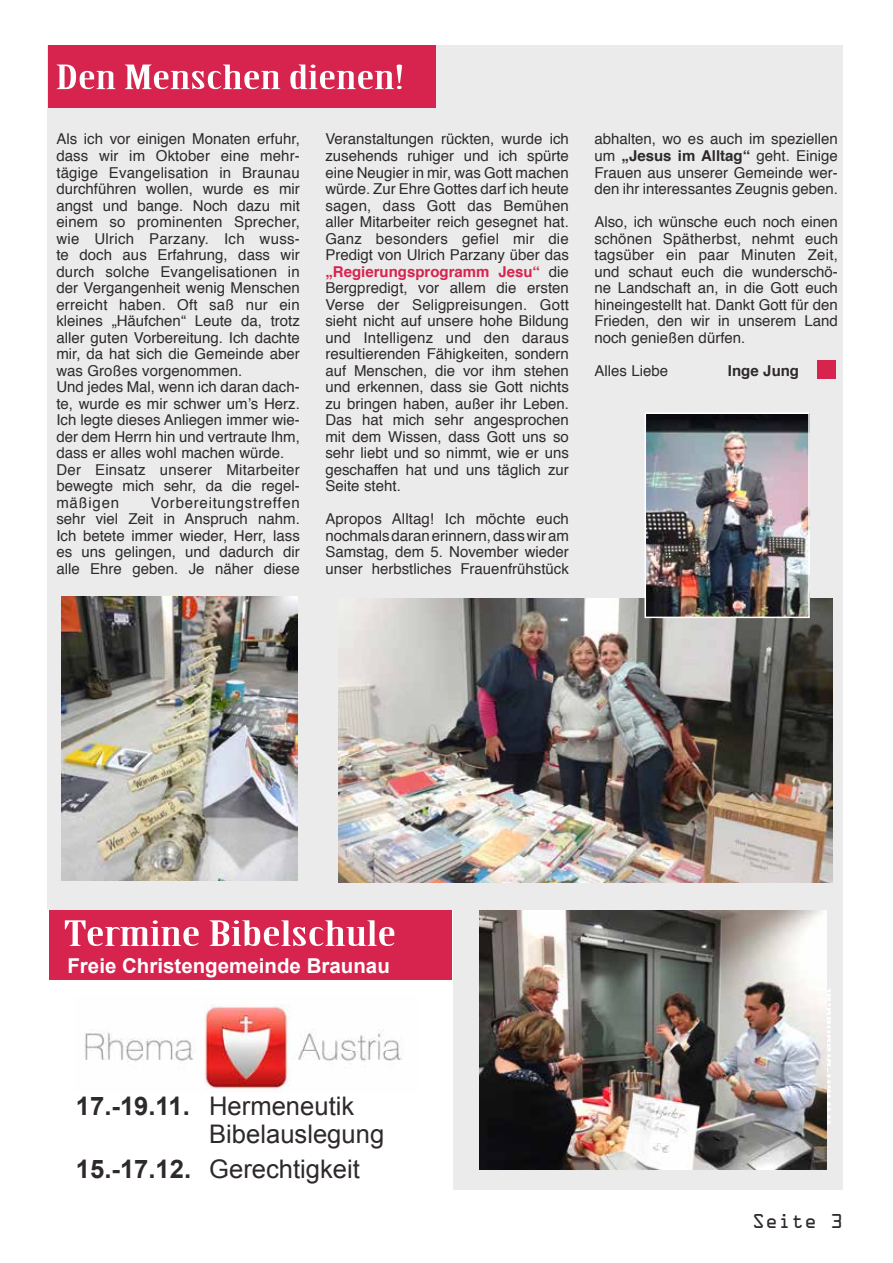
<style>
.page{position:relative;width:893px;height:1263px;background:#fff}
.page>*{position:absolute;margin:0;border:0;box-sizing:border-box;transform-origin:0 0}
.t1{font:34.2px "Birch Std";color:#fff;scale:2 1}
.t2{font:32.7px "Birch Std";color:#fff;scale:2 1}
.t3{font:25.65px/28.5px "Arial";color:#2e2a29}
.t4{font:700 20.55px "Arial";color:#fff}
.t5{font:700 18.3px "Calibri";color:#000}
.t6{font:18px "OCRA Std";color:#2e2a29}
.t7{font:15px/16.5px "Helvetica";color:#2e2a29;text-align:justify}
.t8{font:700 15px "Helvetica";color:#2e2a29}
.t9{font:700 13.8px "Calibri";letter-spacing:-.005em;color:#000}
.s1{font-weight:700;color:#d6244e}
.s2{font-weight:700}
.s3{font-style:italic}
</style>
<div class="page">
<div style="left:48px;top:45px;width:795px;height:1144px;background:#ebebec"></div>
<div style="left:48px;top:45px;width:388px;height:63px;background:#d6244e"></div>
<div style="left:817px;top:360px;width:18px;height:18px;background:#d6244e"></div>
<div style="left:35px;top:910px;width:418px;height:319px;background:#fff"></div>
<img style="left:85px;top:1003px;width:318px;height:89px">
<div style="left:49px;top:910px;width:402px;height:70px;background:#d6244e"></div>
<img style="left:479px;top:910px;width:347px;height:260px">
<img style="left:338px;top:598px;width:494px;height:284px">
<img style="left:62px;top:596px;width:235px;height:284px">
<img style="left:647px;top:415px;width:160px;height:200px">
<div style="left:644px;top:412px;width:166px;height:206px;border:2px solid #fff"></div>
<h2 class="t2" style="left:56px;top:59px;width:176px">Den Menschen dienen!</h2>
<p class="t7" style="left:56px;top:131px;width:245px;text-align:left">Als ich vor einigen Monaten erfuhr, dass wir im Oktober eine mehr&shy;tägige Evangelisation in Braunau durchführen wollen, wurde es mir angst und bange. Noch dazu mit einem so prominenten Sprecher, wie Ulrich Parzany. Ich wuss&shy;te doch aus Erfahrung, dass wir durch solche Evangelisationen in der Vergangenheit wenig Menschen erreicht haben. Oft saß nur ein kleines „Häufchen“ Leute da, trotz aller guten Vorbereitung. Ich dachte mir, da hat sich die Gemeinde aber was Großes vorgenommen.<br>Und jedes Mal, wenn ich daran dach&shy;te, wurde es mir schwer um’s Herz.<br>Ich legte dieses Anliegen immer wie&shy;der dem Herrn hin und vertraute Ihm, dass er alles wohl machen würde.<br>Der Einsatz unserer Mitarbeiter bewegte mich sehr, da die regel&shy;mäßigen</p>
<p class="t7" style="left:56px;top:494px;width:245px;text-indent:95px">Vorbereitungstreffen sehr viel Zeit in Anspruch nahm.<br>Ich betete immer wieder, Herr, lass es uns gelingen, und dadurch dir alle Ehre geben. Je näher diese</p>
<p class="t7" style="left:325px;top:131px;width:245px">Veranstaltungen rückten, wurde ich zusehends ruhiger und ich spürte eine Neugier in mir, was Gott machen würde. Zur Ehre Gottes darf ich heute sagen, dass Gott das Bemühen aller Mitarbeiter reich gesegnet hat.<br>Ganz besonders gefiel mir die Predigt von Ulrich Parzany über das <span class="s1">„Regierungsprogramm Jesu“</span> die Bergpredigt, vor allem die ersten Verse der Seligpreisungen. Gott sieht nicht auf unsere hohe Bildung und Intelligenz und den daraus resultierenden Fähigkeiten, sondern auf Menschen, die vor ihm stehen und erkennen, dass sie Gott nichts zu bringen haben, außer ihr Leben.<br>Das hat mich sehr angesprochen mit dem Wissen, dass Gott uns so sehr liebt und so nimmt, wie er uns geschaffen hat und uns täglich zur Seite steht.</p>
<p class="t7" style="left:325px;top:511px;width:245px">Apropos Alltag! Ich möchte euch nochmals daran erinnern, dass wir am Samstag, dem 5. November wieder unser herbstliches Frauenfrühstück</p>
<p class="t7" style="left:594px;top:131px;width:245px">abhalten, wo es auch im speziellen um <span class="s2">„Jesus im Alltag“</span> geht. Einige Frauen aus unserer Gemeinde wer&shy;den ihr interessantes Zeugnis geben.</p>
<p class="t7" style="left:594px;top:214px;width:245px">Also, ich wünsche euch noch einen schönen Spätherbst, nehmt euch tagsüber ein paar Minuten Zeit, und schaut euch die wunderschö&shy;ne Landschaft an, in die Gott euch hineingestellt hat. Dankt Gott für den Frieden, den wir in unserem Land noch genießen dürfen.</p>
<p class="t7" style="left:594px;top:362px;width:75px">Alles Liebe</p>
<p class="t8" style="left:728px;top:358px;width:73px">Inge Jung</p>
<h1 class="t1" style="left:64px;top:914px;width:168px">Termine Bibelschule</h1>
<h3 class="t4" style="left:67px;top:952px;width:324px">Freie Christengemeinde Braunau</h3>
<h3 class="t3" style="left:209px;top:1092px;width:177px;text-indent:-133px"><span class="s2">17.-19.11.</span> Hermeneutik<br>Bibelauslegung</h3>
<h3 class="t3" style="left:76px;top:1154px;width:286px"><span class="s2">15.-17.12.</span> Gerechtigkeit</h3>
<p class="t5" style="left:235px;top:1132px;width:54px">Thema</p>
<p class="t9" style="left:201px;top:1171px;width:122px">Biblische Grundlagen</p>
<p class="t9" style="left:86px;top:1150px;width:43px">BT / <span class="s3">AT</span></p>
<p class="t6" style="left:752px;top:1213px;width:92px">Seite 3</p>
</div>
